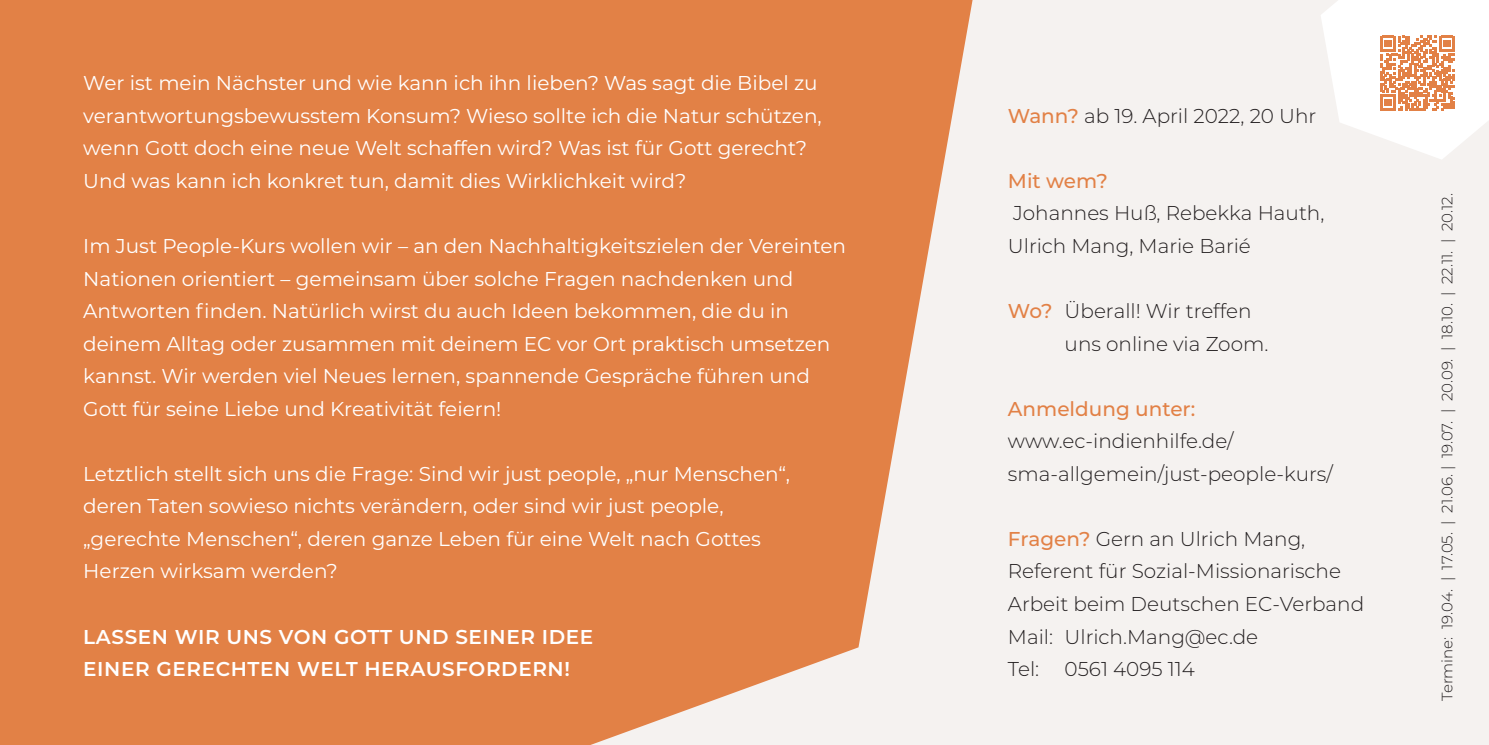
<style>
.page{position:relative;width:1489px;height:745px;background:#fff}
.page>*{position:absolute;margin:0;border:0;box-sizing:border-box;transform-origin:0 0}
.t1{font:20px/32.5px "Montserrat";color:#fff}
.t2{font:300 20px/32.5px "Montserrat";color:#231f20}
.t3{font:600 20px/32.5px "Montserrat";letter-spacing:.03em;color:#fff}
.t4{font:500 20px "Montserrat";color:#e28146}
.t5{font:300 15px "Montserrat";color:#231f20}
.s1{font-weight:500;color:#e28146}
</style>
<div class="page">
<div style="left:453px;top:0;width:1035px;height:744px;background:#f5f2f0"></div>
<div style="left:0;top:0;width:972px;height:744px;background:#e28146"></div>
<svg style="left:1321px;top:0;width:167px;height:159px"></svg>
<p class="t1" style="left:83px;top:66px;width:740px">Wer ist mein Nächster und wie kann ich ihn lieben? Was sagt die Bibel zu verantwortungsbewusstem Konsum? Wieso sollte ich die Natur schützen, wenn Gott doch eine neue Welt schaffen wird? Was ist für Gott gerecht?<br>Und was kann ich konkret tun, damit dies Wirklichkeit wird?</p>
<p class="t1" style="left:83px;top:229px;width:764px">Im Just People-Kurs wollen wir – an den Nachhaltigkeitszielen der Vereinten Nationen orientiert – gemeinsam über solche Fragen nachdenken und Antworten finden. Natürlich wirst du auch Ideen bekommen, die du in deinem Alltag oder zusammen mit deinem EC vor Ort praktisch umsetzen kannst. Wir werden viel Neues lernen, spannende Gespräche führen und Gott für seine Liebe und Kreativität feiern!</p>
<p class="t1" style="left:83px;top:456px;width:708px">Letztlich stellt sich uns die Frage: Sind wir just people, „nur Menschen“, deren Taten sowieso nichts verändern, oder sind wir just people, „gerechte Menschen“, deren ganze Leben für eine Welt nach Gottes Herzen wirksam werden?</p>
<p class="t3" style="left:83px;top:618px;width:511px">LASSEN WIR UNS VON GOTT UND SEINER IDEE<br>EINER GERECHTEN WELT HERAUSFORDERN!</p>
<p class="t2" style="left:1007px;top:99px;width:310px"><span class="s1">Wann?</span> ab 19. April 2022, 20 Uhr</p>
<p class="t4" style="left:1007px;top:167px;width:101px">Mit wem?</p>
<p class="t2" style="left:1007px;top:196px;width:318px">Johannes Huß, Rebekka Hauth,<br>Ulrich Mang, Marie Barié</p>
<p class="t2" style="left:1064px;top:294px;width:205px;text-indent:-57px"><span class="s1">Wo?</span> Überall! Wir treffen uns online via Zoom.</p>
<p class="t4" style="left:1007px;top:394px;width:189px">Anmeldung unter:</p>
<p class="t2" style="left:1007px;top:424px;width:326px">www.ec-indienhilfe.de/ sma-allgemein/just-people-kurs/</p>
<p class="t2" style="left:1007px;top:521px;width:358px"><span class="s1">Fragen?</span> Gern an Ulrich Mang,<br>Referent für Sozial-Missionarische<br>Arbeit beim Deutschen EC-Verband<br>Mail: Ulrich.Mang@ec.de<br>Tel:</p>
<p class="t2" style="left:1064px;top:651px;width:132px">0561 4095 114</p>
<p class="t5" style="left:1436px;top:700px;width:509px;rotate:-90deg">Termine: 19.04. | 17.05. | 21.06. | 19.07. | 20.09. | 18.10. | 22.11. | 20.12.</p>
</div>
